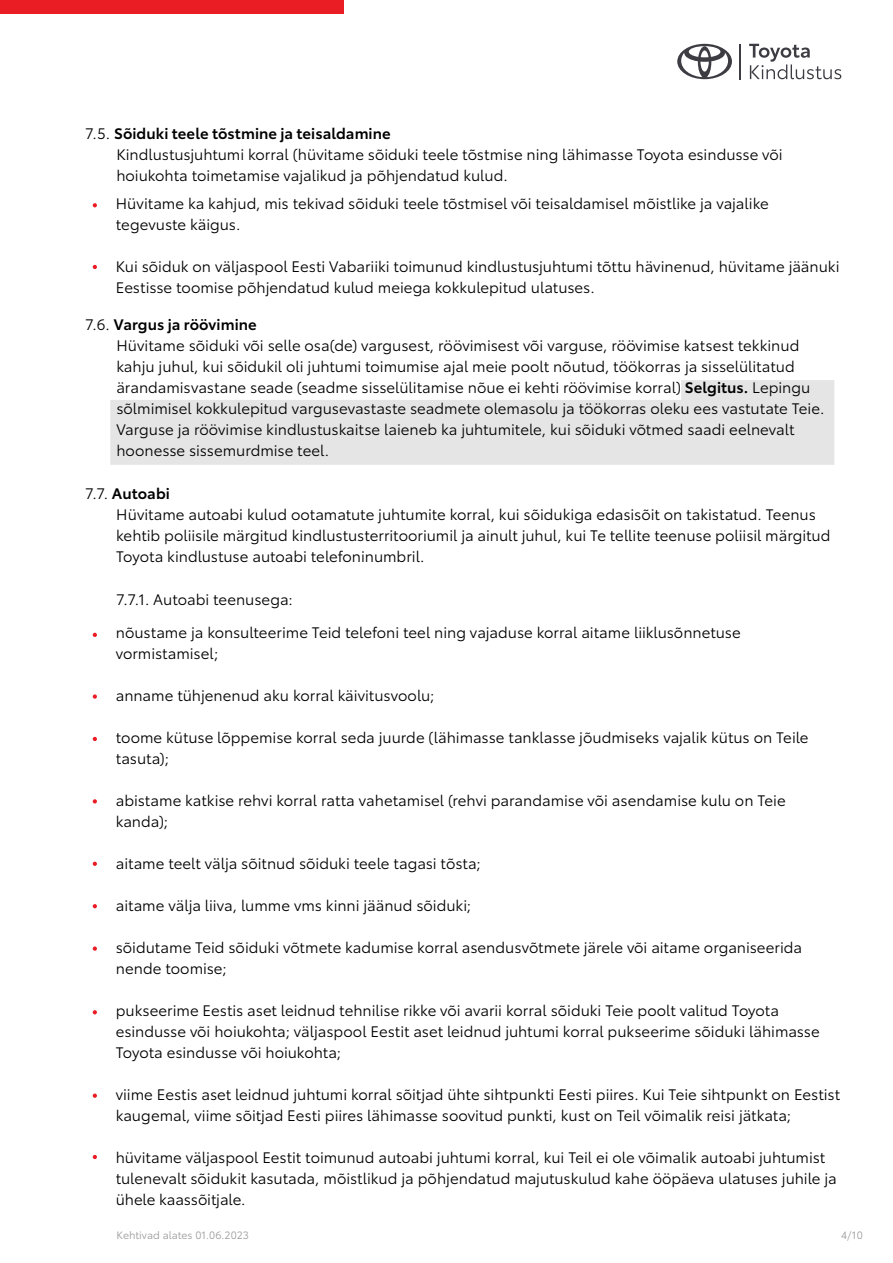
<style>
.page{position:relative;width:893px;height:1263px;background:#fff}
.page>*{position:absolute;margin:0;border:0;box-sizing:border-box;transform-origin:0 0}
.t1{font:15px/21px "Toyota Type";letter-spacing:-.005em;color:#000}
.t2{font:600 15px "Toyota Type";letter-spacing:.005em;color:#000}
.t3{font:10.5px "Toyota Type";color:#9b9b9b}
.s1{font-weight:600}
.s2{font-weight:400}
</style>
<div class="page">
<svg style="left:110px;top:380px;width:724px;height:85px;fill:#e5e5e5"></svg>
<div style="left:0;top:0;width:343px;height:13px;background:#ea1c24"></div>
<hr style="left:740px;top:44px;width:1px;height:35px;background:#3e3c43">
<svg style="left:677px;top:44px;width:55px;height:35px"></svg>
<svg style="left:749px;top:44px;width:92px;height:35px"></svg>
<svg style="left:93px;top:203px;width:4px;height:4px"></svg>
<svg style="left:93px;top:265px;width:4px;height:4px"></svg>
<svg style="left:93px;top:633px;width:4px;height:4px"></svg>
<svg style="left:93px;top:694px;width:4px;height:5px"></svg>
<svg style="left:93px;top:737px;width:4px;height:4px"></svg>
<svg style="left:93px;top:799px;width:4px;height:4px"></svg>
<svg style="left:93px;top:862px;width:4px;height:4px"></svg>
<svg style="left:93px;top:904px;width:4px;height:4px"></svg>
<svg style="left:93px;top:946px;width:4px;height:5px"></svg>
<svg style="left:93px;top:1010px;width:4px;height:4px"></svg>
<svg style="left:93px;top:1093px;width:4px;height:5px"></svg>
<svg style="left:93px;top:1155px;width:4px;height:4px"></svg>
<p class="t1" style="left:116px;top:122px;width:668px;text-indent:-31px">7.5. <span class="s1">Sõiduki teele tõstmine ja teisaldamine<br></span>Kindlustusjuhtumi korral (hüvitame sõiduki teele tõstmise ning lähimasse Toyota esindusse või hoiukohta toimetamise vajalikud ja põhjendatud kulud.</p>
<p class="t1" style="left:116px;top:192px;width:654px">Hüvitame ka kahjud, mis tekivad sõiduki teele tõstmisel või teisaldamisel mõistlike ja vajalike tegevuste käigus.</p>
<p class="t1" style="left:116px;top:255px;width:725px">Kui sõiduk on väljaspool Eesti Vabariiki toimunud kindlustusjuhtumi tõttu hävinenud, hüvitame jäänuki<br>Eestisse toomise põhjendatud kulud meiega kokkulepitud ulatuses.</p>
<p class="t1" style="left:116px;top:313px;width:709px;text-indent:-31px">7.6. <span class="s1">Vargus ja röövimine<br></span>Hüvitame sõiduki või selle osa(de) vargusest, röövimisest või varguse, röövimise katsest tekkinud kahju juhul, kui sõidukil oli juhtumi toimumise ajal meie poolt nõutud, töökorras ja sisselülitatud ärandamisvastane seade (seadme sisselülitamise nõue ei kehti röövimise korral) <span class="s1">Selgitus.</span> Lepingu sõlmimisel kokkulepitud vargusevastaste seadmete olemasolu ja töökorras oleku ees vastutate Teie.<br>Varguse ja röövimise kindlustuskaitse laieneb ka juhtumitele, kui sõiduki võtmed saadi eelnevalt hoonesse sissemurdmise teel.</p>
<p class="t2" style="left:85px;top:483px;width:86px"><span class="s2">7.7.</span> Autoabi</p>
<p class="t1" style="left:116px;top:503px;width:716px">Hüvitame autoabi kulud ootamatute juhtumite korral, kui sõidukiga edasisõit on takistatud. Teenus kehtib poliisile märgitud kindlustusterritooriumil ja ainult juhul, kui Te tellite teenuse poliisil märgitud<br>Toyota kindlustuse autoabi telefoninumbril.</p>
<p class="t1" style="left:116px;top:587px;width:178px">7.7.1. Autoabi teenusega:</p>
<p class="t1" style="left:116px;top:621px;width:626px">nõustame ja konsulteerime Teid telefoni teel ning vajaduse korral aitame liiklusõnnetuse vormistamisel;</p>
<p class="t1" style="left:116px;top:684px;width:320px">anname tühjenenud aku korral käivitusvoolu;</p>
<p class="t1" style="left:116px;top:726px;width:694px">toome kütuse lõppemise korral seda juurde (lähimasse tanklasse jõudmiseks vajalik kütus on Teile tasuta);</p>
<p class="t1" style="left:116px;top:789px;width:671px">abistame katkise rehvi korral ratta vahetamisel (rehvi parandamise või asendamise kulu on Teie kanda);</p>
<p class="t1" style="left:116px;top:852px;width:367px">aitame teelt välja sõitnud sõiduki teele tagasi tõsta;</p>
<p class="t1" style="left:116px;top:894px;width:357px">aitame välja liiva, lumme vms kinni jäänud sõiduki;</p>
<p class="t1" style="left:116px;top:936px;width:688px">sõidutame Teid sõiduki võtmete kadumise korral asendusvõtmete järele või aitame organiseerida nende toomise;</p>
<p class="t1" style="left:116px;top:999px;width:705px">pukseerime Eestis aset leidnud tehnilise rikke või avarii korral sõiduki Teie poolt valitud Toyota esindusse või hoiukohta; väljaspool Eestit aset leidnud juhtumi korral pukseerime sõiduki lähimasse<br>Toyota esindusse või hoiukohta;</p>
<p class="t1" style="left:116px;top:1083px;width:726px">viime Eestis aset leidnud juhtumi korral sõitjad ühte sihtpunkti Eesti piires. Kui Teie sihtpunkt on Eestist kaugemal, viime sõitjad Eesti piires lähimasse soovitud punkti, kust on Teil võimalik reisi jätkata;</p>
<p class="t1" style="left:116px;top:1146px;width:722px">hüvitame väljaspool Eestit toimunud autoabi juhtumi korral, kui Teil ei ole võimalik autoabi juhtumist tulenevalt sõidukit kasutada, mõistlikud ja põhjendatud majutuskulud kahe ööpäeva ulatuses juhile ja ühele kaassõitjale.</p>
<p class="t3" style="left:117px;top:1227px;width:134px">Kehtivad alates 01.06.2023</p>
<p class="t3" style="left:841px;top:1227px;width:23px">4/10</p>
</div>
